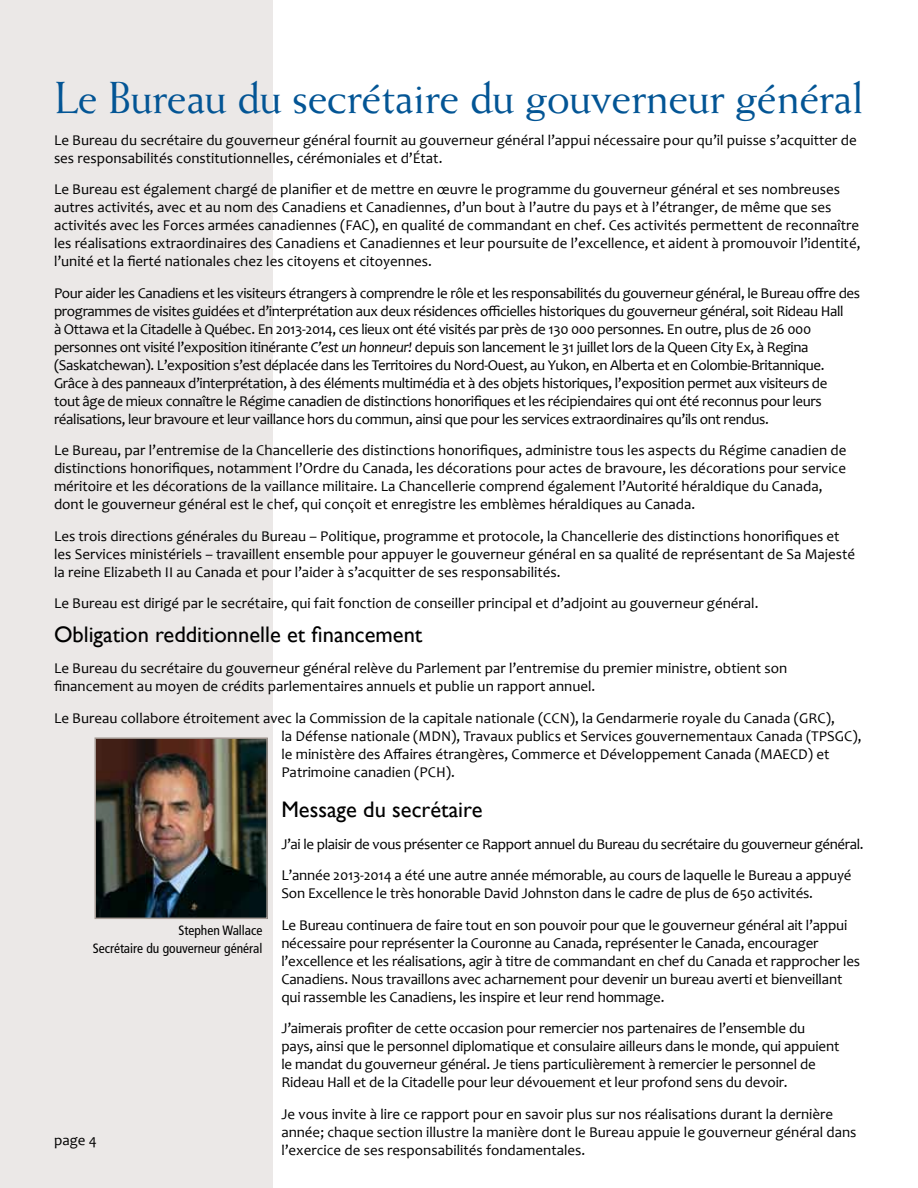
<style>
.page{position:relative;width:918px;height:1188px;background:#fff}
.page>*{position:absolute;margin:0;border:0;box-sizing:border-box;transform-origin:0 0}
.t1{font:45px "Weiss Std";letter-spacing:-.01em;color:#035595}
.t2{font:22.5px "Gill Sans";color:#000}
.para{font:15px/18px "Candara";color:#000}
.para-2{font:15px/18px "Candara";letter-spacing:-.025em;color:#000}
.page{font:15px "Candara";color:#000}
.t3{font:condensed 13.5px/18px "Frutiger LT Std";color:#000;text-align:right}
.s1{font-style:italic}
</style>
<div class="page">
<div style="left:0;top:0;width:272px;height:1188px;background:#ebe8e7"></div>
<img style="left:97px;top:740px;width:168px;height:176px">
<div style="left:94px;top:737px;width:174px;height:182px;border:2px solid #a49a94"></div>
<h1 class="t1" style="left:54px;top:72px;width:811px">Le Bureau du secrétaire du gouverneur général</h1>
<p class="para" style="left:54px;top:131px;width:804px">Le Bureau du secrétaire du gouverneur général fournit au gouverneur général l’appui nécessaire pour qu’il puisse s’acquitter de ses responsabilités constitutionnelles, cérémoniales et d’État.</p>
<p class="para" style="left:54px;top:180px;width:808px">Le Bureau est également chargé de planifier et de mettre en œuvre le programme du gouverneur général et ses nombreuses autres activités, avec et au nom des Canadiens et Canadiennes, d’un bout à l’autre du pays et à l’étranger, de même que ses activités avec les Forces armées canadiennes (FAC), en qualité de commandant en chef. Ces activités permettent de reconnaître les réalisations extraordinaires des Canadiens et Canadiennes et leur poursuite de l’excellence, et aident à promouvoir l’identité, l’unité et la fierté nationales chez les citoyens et citoyennes.</p>
<p class="para-2" style="left:54px;top:284px;width:808px">Pour aider les Canadiens et les visiteurs étrangers à comprendre le rôle et les responsabilités du gouverneur général, le Bureau offre des programmes de visites guidées et d’interprétation aux deux résidences officielles historiques du gouverneur général, soit Rideau Hall<br>à Ottawa et la Citadelle à Québec. En 2013-2014, ces lieux ont été visités par près de 130 000 personnes. En outre, plus de 26 000 personnes ont visité l’exposition itinérante <span class="s1">C’est un honneur!</span> depuis son lancement le 31 juillet lors de la Queen City Ex, à Regina (Saskatchewan). L’exposition s’est déplacée dans les Territoires du Nord-Ouest, au Yukon, en Alberta et en Colombie-Britannique.<br>Grâce à des panneaux d’interprétation, à des éléments multimédia et à des objets historiques, l’exposition permet aux visiteurs de<br>tout âge de mieux connaître le Régime canadien de distinctions honorifiques et les récipiendaires qui ont été reconnus pour leurs réalisations, leur bravoure et leur vaillance hors du commun, ainsi que pour les services extraordinaires qu’ils ont rendus.</p>
<p class="para" style="left:54px;top:441px;width:794px">Le Bureau, par l’entremise de la Chancellerie des distinctions honorifiques, administre tous les aspects du Régime canadien de distinctions honorifiques, notamment l’Ordre du Canada, les décorations pour actes de bravoure, les décorations pour service méritoire et les décorations de la vaillance militaire. La Chancellerie comprend également l’Autorité héraldique du Canada, dont le gouverneur général est le chef, qui conçoit et enregistre les emblèmes héraldiques au Canada.</p>
<p class="para" style="left:54px;top:527px;width:803px">Les trois directions générales du Bureau – Politique, programme et protocole, la Chancellerie des distinctions honorifiques et les Services ministériels – travaillent ensemble pour appuyer le gouverneur général en sa qualité de représentant de Sa Majesté la reine Elizabeth II au Canada et pour l’aider à s’acquitter de ses responsabilités.</p>
<p class="para" style="left:54px;top:594px;width:706px">Le Bureau est dirigé par le secrétaire, qui fait fonction de conseiller principal et d’adjoint au gouverneur général.</p>
<h2 class="t2" style="left:54px;top:621px;width:370px">Obligation redditionnelle et financement</h2>
<p class="para" style="left:54px;top:659px;width:735px">Le Bureau du secrétaire du gouverneur général relève du Parlement par l’entremise du premier ministre, obtient son financement au moyen de crédits parlementaires annuels et publie un rapport annuel.</p>
<p class="para" style="left:281px;top:709px;width:582px;text-indent:-227px">Le Bureau collabore étroitement avec la Commission de la capitale nationale (CCN), la Gendarmerie royale du Canada (GRC),<br>la Défense nationale (MDN), Travaux publics et Services gouvernementaux Canada (TPSGC), le ministère des Affaires étrangères, Commerce et Développement Canada (MAECD) et Patrimoine canadien (PCH).</p>
<h2 class="t2" style="left:281px;top:797px;width:203px">Message du secrétaire</h2>
<p class="para-2" style="left:281px;top:835px;width:584px">J’ai le plaisir de vous présenter ce Rapport annuel du Bureau du secrétaire du gouverneur général.</p>
<p class="para" style="left:281px;top:866px;width:572px">L’année 2013-2014 a été une autre année mémorable, au cours de laquelle le Bureau a appuyé<br>Son Excellence le très honorable David Johnston dans le cadre de plus de 650 activités.</p>
<p class="para" style="left:281px;top:916px;width:580px">Le Bureau continuera de faire tout en son pouvoir pour que le gouverneur général ait l’appui nécessaire pour représenter la Couronne au Canada, représenter le Canada, encourager l’excellence et les réalisations, agir à titre de commandant en chef du Canada et rapprocher les Canadiens. Nous travaillons avec acharnement pour devenir un bureau averti et bienveillant qui rassemble les Canadiens, les inspire et leur rend hommage.</p>
<p class="para" style="left:281px;top:1019px;width:560px">J’aimerais profiter de cette occasion pour remercier nos partenaires de l’ensemble du pays, ainsi que le personnel diplomatique et consulaire ailleurs dans le monde, qui appuient le mandat du gouverneur général. Je tiens particulièrement à remercier le personnel de Rideau Hall et de la Citadelle pour leur dévouement et leur profond sens du devoir.</p>
<p class="para" style="left:281px;top:1105px;width:577px">Je vous invite à lire ce rapport pour en savoir plus sur nos réalisations durant la dernière année; chaque section illustre la manière dont le Bureau appuie le gouverneur général dans l’exercice de ses responsabilités fondamentales.</p>
<p class="t3" style="left:93px;top:921px;width:171px">Stephen Wallace<br>Secrétaire du gouverneur général</p>
<p class="page" style="left:54px;top:1131px;width:44px">page 4</p>
</div>
